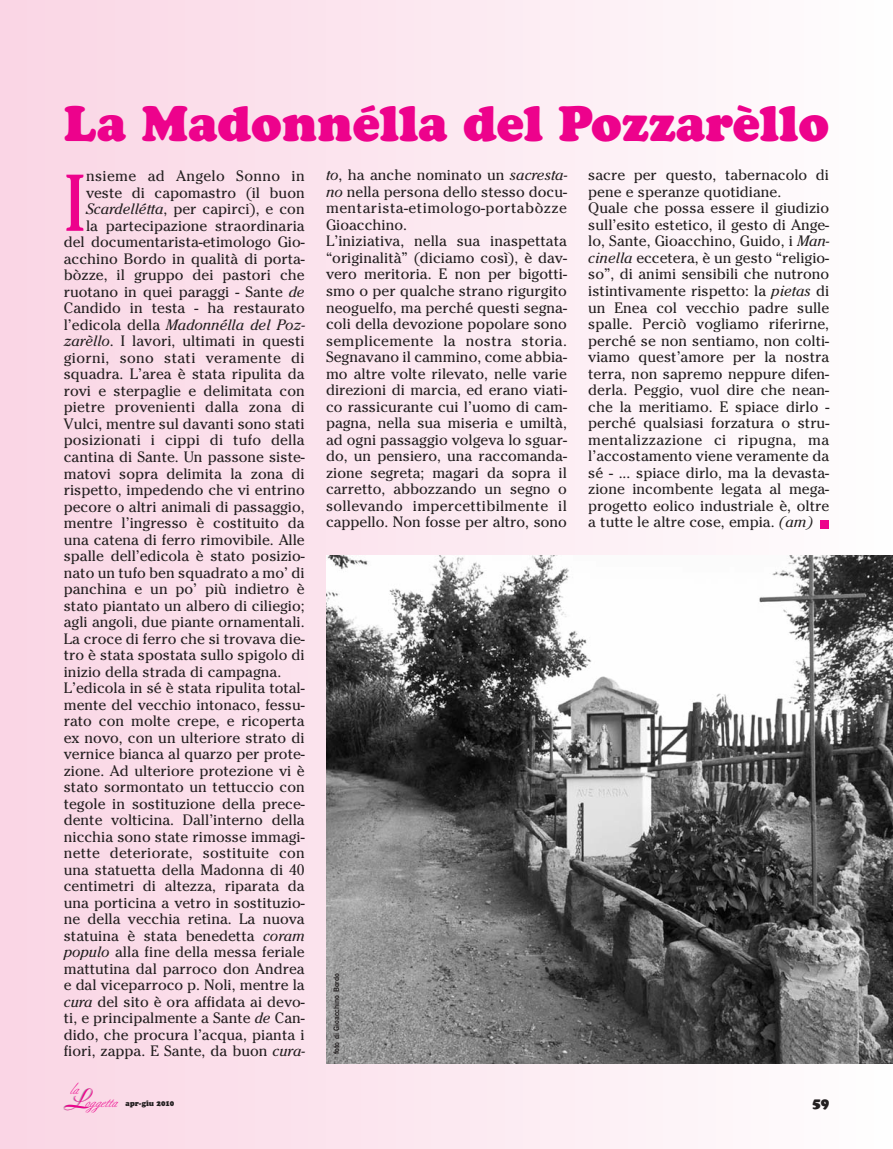
<style>
.page{position:relative;width:893px;height:1149px;background:#fff}
.page>*{position:absolute;margin:0;border:0;box-sizing:border-box;transform-origin:0 0}
.t1{font:79.8px "Cheltenham";color:#ed028c}
.t2{font:900 48px "Cooper BT";color:#ed028c}
.t3{font:15px/16.5px "Cheltenham";color:#231f20}
.t4{font:15px "Cheltenham";letter-spacing:.02em;color:#231f20}
.t5{font:italic 15px "Cheltenham";color:#231f20}
.t6{font:14.4px "Berthold Script";color:#ed028c}
.t7{font:900 13.5px "Cooper BT";color:#231f20}
.t8{font:700 7.5px "News Gothic BT";color:#231f20}
.t9{font:900 7.5px "Cooper BT";color:#231f20;scale:.95 1}
.s1{font-style:italic}
.s2{font-style:normal}
.s3{font-family:"Boulevard";font-size:27px;color:#a8a9ad}
</style>
<div class="page">
<div style="left:0;top:0;width:893px;height:1148px;background:linear-gradient(to right,#fad5e4,#fefefe)"></div>
<img style="left:326px;top:555px;width:567px;height:508px">
<div style="left:821px;top:520px;width:8px;height:8px;background:#ed028c"></div>
<h2 class="t2" style="left:64px;top:95px;width:767px">La Madonnélla del Pozzarèllo</h2>
<p class="t3" style="left:588px;top:167px;width:243px">sacre per questo, tabernacolo di pene e speranze quotidiane.<br>Quale che possa essere il giudizio sull’esito estetico, il gesto di Ange&shy;lo, Sante, Gioacchino, Guido, i <span class="s1">Man&shy;cinella</span> eccetera, è un gesto “religio&shy;so”, di animi sensibili che nutrono istintivamente rispetto: la <span class="s1">pietas</span> di un Enea col vecchio padre sulle spalle. Perciò vogliamo riferirne, perché se non sentiamo, non colti&shy;viamo quest’amore per la nostra terra, non sapremo neppure difen&shy;derla. Peggio, vuol dire che nean&shy;che la meritiamo. E spiace dirlo - perché qualsiasi forzatura o stru&shy;mentalizzazione ci ripugna, ma l’accostamento viene veramente da sé - ... spiace dirlo, ma la devasta&shy;zione incombente legata al mega&shy;progetto eolico industriale è, oltre a tutte le altre cose, empia. <span class="s1">(am)</span></p>
<p class="t3" style="left:326px;top:167px;width:243px"><span class="s1">to</span>, ha anche nominato un <span class="s1">sacresta&shy;no</span> nella persona dello stesso docu - men tarista-etimologo-portabòzze Gioac chino.<br>L’iniziativa, nella sua inaspettata “originalità” (diciamo così), è dav&shy;vero meritoria. E non per bigotti&shy;smo o per qualche strano rigurgito neoguelfo, ma perché questi segna&shy;coli della devozione popolare sono semplicemente la nostra storia.<br>Segnavano il cammino, come abbia&shy;mo altre volte rilevato, nelle varie direzioni di marcia, ed erano viati&shy;co rassicurante cui l’uomo di cam&shy;pagna, nella sua miseria e umiltà, ad ogni passaggio volgeva lo sguar&shy;do, un pensiero, una raccomanda&shy;zione segreta; magari da sopra il carretto, abbozzando un segno o sollevando impercettibilmente il cappello. Non fosse per altro, sono</p>
<h1 class="t1" style="left:64px;top:154px;width:24px">I</h1>
<p class="t4" style="left:86px;top:167px;width:220px">nsieme ad Angelo Sonno in</p>
<p class="t3" style="left:86px;top:184px;width:220px">veste di capomastro (il buon</p>
<p class="t3" style="left:86px;top:201px;width:220px"><span class="s1">Scar dellétta</span>, per capirci), e con</p>
<p class="t3" style="left:86px;top:217px;width:220px">la partecipazione straordinaria</p>
<p class="t3" style="left:64px;top:234px;width:242px">del documentarista-etimologo Gio -</p>
<p class="t3" style="left:64px;top:250px;width:242px">ac chino Bor do in qualità di porta-</p>
<p class="t3" style="left:64px;top:267px;width:242px">bòzze, il gruppo dei pastori che</p>
<p class="t3" style="left:64px;top:283px;width:242px">ruotano in quei paraggi - Sante <span class="s1">de</span></p>
<p class="t3" style="left:64px;top:300px;width:242px">Candido in te sta - ha restaurato</p>
<p class="t5" style="left:64px;top:315px;width:242px"><span class="s2">l’edicola della</span> Madonnélla del Poz -</p>
<p class="t3" style="left:64px;top:333px;width:242px"><span class="s1">za rèllo</span>. I lavori, ultimati in questi</p>
<p class="t4" style="left:64px;top:348px;width:242px">giorni, sono stati ve ramente di</p>
<p class="t3" style="left:64px;top:366px;width:242px">squadra. L’area è stata ripulita da</p>
<p class="t3" style="left:64px;top:382px;width:242px">rovi e sterpaglie e delimitata con</p>
<p class="t3" style="left:64px;top:399px;width:242px">pietre provenienti dalla zona di</p>
<p class="t3" style="left:64px;top:415px;width:242px">Vulci, mentre sul da vanti sono stati</p>
<p class="t3" style="left:64px;top:432px;width:242px">posizionati i cippi di tufo della</p>
<p class="t3" style="left:64px;top:448px;width:242px">cantina di Sante. Un passone siste -</p>
<p class="t3" style="left:64px;top:465px;width:242px">matovi so pra delimita la zona di</p>
<p class="t3" style="left:64px;top:481px;width:242px">rispetto, impedendo che vi entrino</p>
<p class="t3" style="left:64px;top:498px;width:242px">pecore o altri animali di pas saggio,</p>
<p class="t3" style="left:64px;top:514px;width:242px">mentre l’ingresso è co stituito da</p>
<p class="t3" style="left:64px;top:531px;width:242px">una catena di ferro rimovibile. Alle</p>
<p class="t3" style="left:64px;top:547px;width:242px">spalle dell’edicola è stato posizio-</p>
<p class="t3" style="left:64px;top:564px;width:242px">nato un tufo ben squadrato a mo’ di</p>
<p class="t3" style="left:64px;top:580px;width:242px">panchina e un po’ più indietro è</p>
<p class="t3" style="left:64px;top:597px;width:242px">stato piantato un al bero di ciliegio;</p>
<p class="t3" style="left:64px;top:613px;width:242px">agli angoli, due piante ornamentali.</p>
<p class="t3" style="left:64px;top:630px;width:242px">La croce di fer ro che si trovava die-</p>
<p class="t3" style="left:64px;top:646px;width:242px">tro è stata spostata sullo spigolo di</p>
<p class="t3" style="left:64px;top:663px;width:219px">inizio della strada di campagna.</p>
<p class="t3" style="left:64px;top:679px;width:242px">L’edicola in sé è stata ripulita total-</p>
<p class="t3" style="left:64px;top:696px;width:242px">mente del vecchio intonaco, fessu-</p>
<p class="t3" style="left:64px;top:712px;width:242px">rato con molte crepe, e ricoperta</p>
<p class="t3" style="left:64px;top:729px;width:242px">ex novo, con un ulteriore strato di</p>
<p class="t3" style="left:64px;top:745px;width:242px">vernice bianca al quarzo per prote-</p>
<p class="t3" style="left:64px;top:762px;width:242px">zione. Ad ulteriore protezione vi è</p>
<p class="t3" style="left:64px;top:778px;width:242px">stato sormontato un tettuccio con</p>
<p class="t3" style="left:64px;top:795px;width:242px">tegole in sostituzione della prece-</p>
<p class="t3" style="left:64px;top:811px;width:242px">dente volticina. Dall’interno della</p>
<p class="t3" style="left:64px;top:828px;width:242px">nicchia sono state rimosse immagi-</p>
<p class="t3" style="left:64px;top:844px;width:242px">nette deteriorate, sostituite con</p>
<p class="t3" style="left:64px;top:861px;width:242px">una statuetta della Madonna di 40</p>
<p class="t3" style="left:64px;top:877px;width:242px">centimetri di altezza, riparata da</p>
<p class="t3" style="left:64px;top:894px;width:242px">una porticina a vetro in sostituzio-</p>
<p class="t3" style="left:64px;top:910px;width:242px">ne della vecchia retina. La nuova</p>
<p class="t3" style="left:64px;top:927px;width:242px">statuina è stata benedetta <span class="s1">coram</span></p>
<p class="t3" style="left:64px;top:943px;width:242px"><span class="s1">populo</span> alla fine della messa feriale</p>
<p class="t3" style="left:64px;top:960px;width:242px">mattutina dal parroco don Andrea</p>
<p class="t3" style="left:64px;top:976px;width:242px">e dal viceparroco p. Noli, mentre la</p>
<p class="t3" style="left:64px;top:993px;width:242px"><span class="s1">cura</span> del sito è ora affidata ai devo-</p>
<p class="t3" style="left:64px;top:1009px;width:242px">ti, e principalmente a Sante <span class="s1">de</span> Can-</p>
<p class="t3" style="left:64px;top:1026px;width:242px">dido, che procura l’acqua, pianta i</p>
<p class="t3" style="left:64px;top:1042px;width:243px">fiori, zappa. E Sante, da buon <span class="s1">cura-</span></p>
<p class="t8" style="left:332px;top:1053px;width:82px;rotate:-90deg">foto di Gioacchino Bordo</p>
<p class="t6" style="left:70px;top:1081px;width:10px">la</p>
<p class="t6" style="left:63px;top:1093px;width:56px"><span class="s3">L</span>oggetta</p>
<p class="t7" style="left:812px;top:1094px;width:18px">59</p>
<p class="t9" style="left:125px;top:1098px;width:53px">apr-giu 2010</p>
</div>
